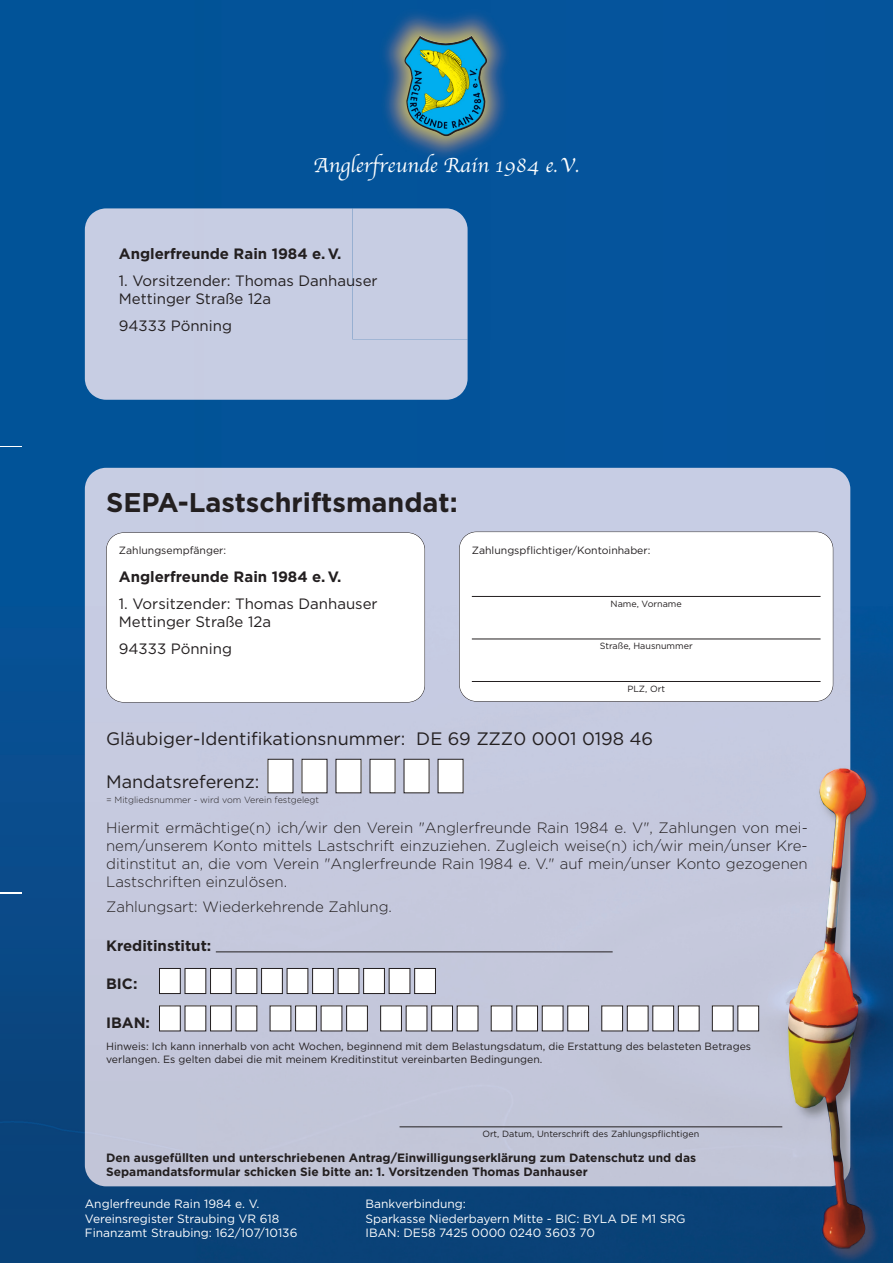
<style>
.page{position:relative;width:893px;height:1263px;background:#fff}
.page>*{position:absolute;margin:0;border:0;box-sizing:border-box;transform-origin:0 0}
.t1{font:700 27px "Gotham";color:#231f20}
.t2{font:21px "Apple Chancery";color:#fff}
.t3{font:18px "Gotham";color:#231f20}
.t4{font:300 15px/18px "Gotham";color:#231f20;text-align:justify}
.t5{font:15px/18px "Gotham";color:#231f20}
.t6{font:700 15px "Gotham";color:#231f20}
.t7{font:12px "Gotham";color:#fff}
.t8{font:700 12px/14.4px "Gotham";color:#231f20}
.t9{font:10.5px/12.6px "Gotham";color:#231f20}
.t10{font:9px "Gotham";color:#231f20}
.t11{font:300 9px "Gotham";color:#231f20}
</style>
<div class="page">
<img style="left:0;top:0;width:892px;height:1263px">
<svg style="left:0;top:446px;width:21px;height:1px"></svg>
<svg style="left:0;top:893px;width:21px;height:1px"></svg>
<div style="left:85px;top:468px;width:765px;height:718px;background:#c6c9dd"></div>
<img style="left:788px;top:768px;width:78px;height:479px">
<img style="left:352px;top:0;width:258px;height:339px">
<svg style="left:421px;top:36px;width:9px;height:4px"></svg>
<div style="left:85px;top:208px;width:383px;height:192px;background:#c7cde3"></div>
<div style="left:352px;top:208px;width:116px;height:131px;background:#c7cde3"></div>
<div style="left:106px;top:533px;width:319px;height:169px;background:#fff;border-radius:17px"></div>
<div style="left:106px;top:532px;width:319px;height:171px;border:1px solid #231f20;border-radius:17px"></div>
<div style="left:459px;top:532px;width:374px;height:169px;background:#fff;border-radius:17px"></div>
<div style="left:459px;top:532px;width:374px;height:170px;border:1px solid #231f20;border-radius:17px"></div>
<hr style="left:472px;top:596px;width:348px;height:1px;background:#231f20">
<hr style="left:472px;top:639px;width:348px;height:1px;background:#231f20">
<hr style="left:472px;top:681px;width:348px;height:1px;background:#231f20">
<div style="left:268px;top:759px;width:25px;height:34px;background:#fff"></div>
<div style="left:302px;top:759px;width:25px;height:34px;background:#fff"></div>
<div style="left:336px;top:759px;width:25px;height:34px;background:#fff"></div>
<div style="left:370px;top:759px;width:25px;height:34px;background:#fff"></div>
<div style="left:404px;top:759px;width:25px;height:34px;background:#fff"></div>
<div style="left:438px;top:759px;width:25px;height:34px;background:#fff"></div>
<hr style="left:216px;top:952px;width:397px;height:1px;background:#231f20">
<div style="left:159px;top:1006px;width:21px;height:25px;background:#fff"></div>
<div style="left:159px;top:1006px;width:22px;height:25px;border:1px solid #231f20"></div>
<div style="left:185px;top:1006px;width:21px;height:25px;background:#fff"></div>
<div style="left:210px;top:1006px;width:21px;height:25px;background:#fff"></div>
<div style="left:210px;top:1006px;width:22px;height:25px;border:1px solid #231f20"></div>
<div style="left:236px;top:1006px;width:21px;height:25px;background:#fff"></div>
<div style="left:270px;top:1006px;width:21px;height:25px;background:#fff"></div>
<div style="left:296px;top:1006px;width:20px;height:25px;background:#fff"></div>
<div style="left:295px;top:1006px;width:22px;height:25px;border:1px solid #231f20"></div>
<div style="left:321px;top:1006px;width:21px;height:25px;background:#fff"></div>
<div style="left:347px;top:1006px;width:20px;height:25px;background:#fff"></div>
<div style="left:346px;top:1006px;width:22px;height:25px;border:1px solid #231f20"></div>
<div style="left:381px;top:1006px;width:20px;height:25px;background:#fff"></div>
<div style="left:380px;top:1006px;width:22px;height:25px;border:1px solid #231f20"></div>
<div style="left:406px;top:1006px;width:21px;height:25px;background:#fff"></div>
<div style="left:432px;top:1006px;width:20px;height:25px;background:#fff"></div>
<div style="left:431px;top:1006px;width:22px;height:25px;border:1px solid #231f20"></div>
<div style="left:457px;top:1006px;width:21px;height:25px;background:#fff"></div>
<div style="left:491px;top:1006px;width:21px;height:25px;background:#fff"></div>
<div style="left:517px;top:1006px;width:20px;height:25px;background:#fff"></div>
<div style="left:516px;top:1006px;width:22px;height:25px;border:1px solid #231f20"></div>
<div style="left:542px;top:1006px;width:21px;height:25px;background:#fff"></div>
<div style="left:542px;top:1006px;width:21px;height:25px;border:1px solid #231f20"></div>
<div style="left:568px;top:1006px;width:20px;height:25px;background:#fff"></div>
<div style="left:567px;top:1006px;width:22px;height:25px;border:1px solid #231f20"></div>
<div style="left:602px;top:1006px;width:20px;height:25px;background:#fff"></div>
<div style="left:601px;top:1006px;width:22px;height:25px;border:1px solid #231f20"></div>
<div style="left:627px;top:1006px;width:21px;height:25px;background:#fff"></div>
<div style="left:627px;top:1006px;width:21px;height:25px;border:1px solid #231f20"></div>
<div style="left:653px;top:1006px;width:21px;height:25px;background:#fff"></div>
<div style="left:652px;top:1006px;width:22px;height:25px;border:1px solid #231f20"></div>
<div style="left:678px;top:1006px;width:21px;height:25px;background:#fff"></div>
<div style="left:678px;top:1006px;width:21px;height:25px;border:1px solid #231f20"></div>
<div style="left:712px;top:1006px;width:21px;height:25px;background:#fff"></div>
<div style="left:712px;top:1006px;width:21px;height:25px;border:1px solid #231f20"></div>
<div style="left:738px;top:1006px;width:21px;height:25px;background:#fff"></div>
<div style="left:738px;top:1006px;width:21px;height:25px;border:1px solid #231f20"></div>
<div style="left:159px;top:968px;width:21px;height:26px;background:#fff"></div>
<div style="left:159px;top:968px;width:22px;height:26px;border:1px solid #231f20"></div>
<div style="left:185px;top:968px;width:21px;height:26px;background:#fff"></div>
<div style="left:185px;top:968px;width:21px;height:26px;border:1px solid #231f20"></div>
<div style="left:210px;top:968px;width:21px;height:26px;background:#fff"></div>
<div style="left:210px;top:968px;width:22px;height:26px;border:1px solid #231f20"></div>
<div style="left:236px;top:968px;width:21px;height:26px;background:#fff"></div>
<div style="left:236px;top:968px;width:21px;height:26px;border:1px solid #231f20"></div>
<div style="left:262px;top:968px;width:20px;height:26px;background:#fff"></div>
<div style="left:261px;top:968px;width:22px;height:26px;border:1px solid #231f20"></div>
<div style="left:287px;top:968px;width:21px;height:26px;background:#fff"></div>
<div style="left:287px;top:968px;width:21px;height:26px;border:1px solid #231f20"></div>
<div style="left:313px;top:968px;width:20px;height:26px;background:#fff"></div>
<div style="left:312px;top:968px;width:22px;height:26px;border:1px solid #231f20"></div>
<div style="left:338px;top:968px;width:21px;height:26px;background:#fff"></div>
<div style="left:338px;top:968px;width:21px;height:26px;border:1px solid #231f20"></div>
<div style="left:364px;top:968px;width:20px;height:26px;background:#fff"></div>
<div style="left:363px;top:968px;width:22px;height:26px;border:1px solid #231f20"></div>
<div style="left:389px;top:968px;width:21px;height:26px;background:#fff"></div>
<div style="left:389px;top:968px;width:21px;height:26px;border:1px solid #231f20"></div>
<div style="left:415px;top:968px;width:20px;height:26px;background:#fff"></div>
<div style="left:414px;top:968px;width:22px;height:26px;border:1px solid #231f20"></div>
<hr style="left:399px;top:1127px;width:383px;height:1px;background:#231f20">
<h2 class="t2" style="left:313px;top:153px;width:267px">Anglerfreunde Rain 1984 e.V.</h2>
<p class="t6" style="left:119px;top:248px;width:224px">Anglerfreunde Rain 1984 e.V.</p>
<p class="t5" style="left:119px;top:272px;width:260px">1. Vorsitzender: Thomas Danhauser<br>Mettinger Straße 12a</p>
<p class="t5" style="left:119px;top:317px;width:115px">94333 Pönning</p>
<h1 class="t1" style="left:106px;top:492px;width:353px">SEPA-Lastschriftsmandat:</h1>
<p class="t9" style="left:119px;top:544px;width:109px">Zahlungsempfänger:</p>
<p class="t6" style="left:119px;top:571px;width:224px">Anglerfreunde Rain 1984 e.V.</p>
<p class="t5" style="left:119px;top:596px;width:260px">1. Vorsitzender: Thomas Danhauser<br>Mettinger Straße 12a</p>
<p class="t5" style="left:119px;top:641px;width:115px">94333 Pönning</p>
<p class="t9" style="left:472px;top:544px;width:180px">Zahlungspflichtiger/Kontoinhaber:</p>
<p class="t10" style="left:611px;top:600px;width:73px">Name, Vorname</p>
<p class="t10" style="left:600px;top:643px;width:94px">Straße, Hausnummer</p>
<p class="t10" style="left:627px;top:685px;width:39px">PLZ, Ort</p>
<p class="t3" style="left:106px;top:732px;width:549px">Gläubiger-Identifikationsnummer: DE 69 ZZZ0 0001 0198 46</p>
<p class="t3" style="left:106px;top:775px;width:155px">Mandatsreferenz:</p>
<p class="t11" style="left:106px;top:796px;width:214px">= Mitgliedsnummer - wird vom Verein festgelegt</p>
<p class="t4" style="left:106px;top:819px;width:703px">Hiermit ermächtige(n) ich/wir den Verein "Anglerfreunde Rain 1984 e. V", Zahlungen von mei&shy;nem/unserem Konto mittels Lastschrift einzuziehen. Zugleich weise(n) ich/wir mein/unser Kre&shy;ditinstitut an, die vom Verein "Anglerfreunde Rain 1984 e. V." auf mein/unser Konto gezogenen Lastschriften einzulösen.</p>
<p class="t4" style="left:106px;top:899px;width:287px">Zahlungsart: Wiederkehrende Zahlung.</p>
<p class="t6" style="left:106px;top:940px;width:107px">Kreditinstitut:</p>
<p class="t6" style="left:106px;top:978px;width:33px">BIC:</p>
<p class="t6" style="left:106px;top:1017px;width:45px">IBAN:</p>
<p class="t9" style="left:106px;top:1041px;width:646px">Hinweis: Ich kann innerhalb von acht Wochen, beginnend mit dem Belastungsdatum, die Erstattung des belasteten Betrages verlangen. Es gelten dabei die mit meinem Kreditinstitut vereinbarten Bedingungen.</p>
<p class="t10" style="left:482px;top:1131px;width:219px">Ort, Datum, Unterschrift des Zahlungspflichtigen</p>
<p class="t8" style="left:106px;top:1151px;width:591px">Den ausgefüllten und unterschriebenen Antrag/Einwilligungserklärung zum Datenschutz und das<br>Sepamandatsformular schicken Sie bitte an: 1. Vorsitzenden Thomas Danhauser</p>
<p class="t7" style="left:85px;top:1199px;width:176px">Anglerfreunde Rain 1984 e. V.</p>
<p class="t7" style="left:365px;top:1199px;width:102px">Bankverbindung:</p>
<p class="t7" style="left:85px;top:1214px;width:196px">Vereinsregister Straubing VR 618</p>
<p class="t7" style="left:365px;top:1214px;width:321px">Sparkasse Niederbayern Mitte - BIC: BYLA DE M1 SRG</p>
<p class="t7" style="left:85px;top:1228px;width:214px">Finanzamt Straubing: 162/107/10136</p>
<p class="t7" style="left:366px;top:1228px;width:231px">IBAN: DE58 7425 0000 0240 3603 70</p>
</div>
